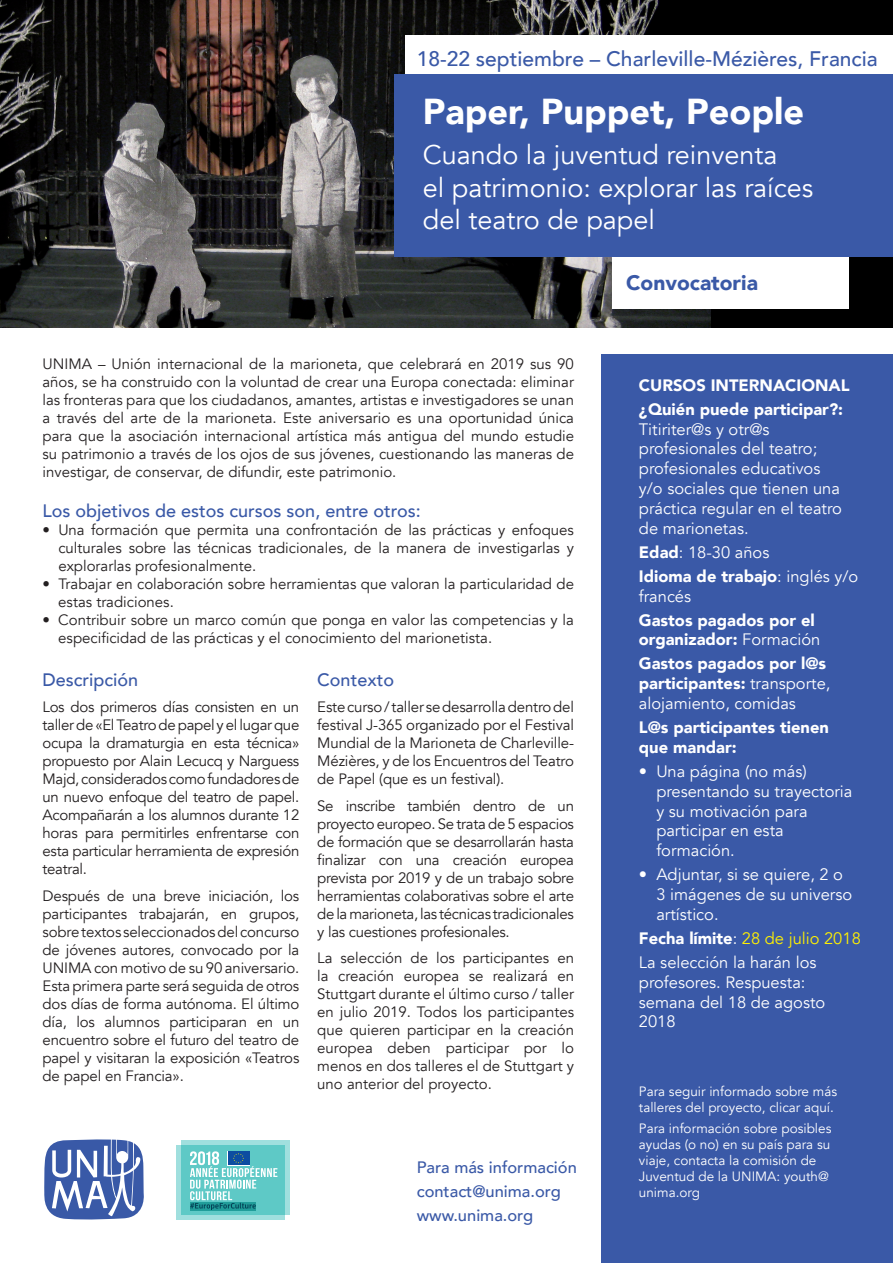
<style>
.page{position:relative;width:893px;height:1263px;background:#fff}
.page>*{position:absolute;margin:0;border:0;box-sizing:border-box;transform-origin:0 0}
.t1{font:900 36px "Avenir";color:#fff}
.t2{font:27px/32.4px "Avenir";color:#fff}
.t3{font:500 21px "Avenir";color:#3a59a7}
.t4{font:900 21px "Avenir";color:#3a59a7}
.t5{font:500 18px "Avenir";color:#3a59a7}
.t6{font:16.5px/19.8px "Avenir";color:#fff}
.t7{font:900 16.5px/19.8px "Avenir";color:#fff}
.t8{font:500 16.5px/24px "Avenir";color:#3a59a7}
.t9{font:15px/18px "Avenir";color:#231f20;text-align:justify}
.t10{font:13.5px/16.2px "Avenir";color:#fff}
.s1{font-weight:900}
.s2{font-weight:400}
.s3{color:#fff101}
</style>
<div class="page">
<div style="left:636px;top:0;width:257px;height:327px;background:#000"></div>
<img style="left:0;top:0;width:711px;height:327px">
<div style="left:612px;top:252px;width:237px;height:57px;background:#fff"></div>
<div style="left:405px;top:35px;width:488px;height:183px;background:#fff"></div>
<div style="left:395px;top:74px;width:498px;height:183px;background:#3a59a7"></div>
<svg style="left:44px;top:1139px;width:100px;height:81px"></svg>
<div style="left:602px;top:354px;width:291px;height:909px;background:#3a59a7"></div>
<div style="left:176px;top:1145px;width:109px;height:74px;background:linear-gradient(to right,#a0dfde,#a0dfde)"></div>
<div style="left:181px;top:1140px;width:109px;height:74px;background:#a0dfde"></div>
<div style="left:181px;top:1145px;width:104px;height:69px;background:#5ec9c6"></div>
<svg style="left:190px;top:1151px;width:87px;height:59px"></svg>
<h3 class="t3" style="left:417px;top:40px;width:462px">18-22 septiembre – Charleville-Mézières, Francia</h3>
<h1 class="t1" style="left:423px;top:80px;width:383px">Paper, Puppet, People</h1>
<h2 class="t2" style="left:423px;top:139px;width:392px">Cuando la juventud reinventa<br>el patrimonio: explorar las raíces del teatro de papel</h2>
<p class="t9" style="left:43px;top:355px;width:533px">UNIMA – Unión internacional de la marioneta, que celebrará en 2019 sus 90 años, se ha construido con la voluntad de crear una Europa conectada: eliminar las fronteras para que los ciudadanos, amantes, artistas e investigadores se unan a través del arte de la marioneta. Este aniversario es una oportunidad única para que la asociación internacional artística más antigua del mundo estudie su patrimonio a través de los ojos de sus jóvenes, cuestionando las maneras de investigar, de conservar, de difundir, este patrimonio.</p>
<p class="t5" style="left:43px;top:495px;width:380px">Los objetivos de estos cursos son, entre otros:</p>
<p class="t9" style="left:58px;top:521px;width:517px;text-indent:-16px">• Una formación que permita una confrontación de las prácticas y enfoques culturales sobre las técnicas tradicionales, de la manera de investigarlas y explorarlas profesionalmente.</p>
<p class="t9" style="left:58px;top:575px;width:517px;text-indent:-16px">• Trabajar en colaboración sobre herramientas que valoran la particularidad de estas tradiciones.</p>
<p class="t9" style="left:58px;top:611px;width:517px;text-indent:-16px">• Contribuir sobre un marco común que ponga en valor las competencias y la especificidad de las prácticas y el conocimiento del marionetista.</p>
<p class="t5" style="left:43px;top:664px;width:97px">Descripción</p>
<p class="t9" style="left:43px;top:698px;width:258px">Los dos primeros días consisten en un tallerde«ElTeatrodepapel yel lugarque ocupa la dramaturgia en esta técnica» propuesto por Alain Lecucq y Narguess Majd, considerados como fundadores de un nuevo enfoque del teatro de papel.<br>Acompañarán a los alumnos durante 12 horas para permitirles enfrentarse con esta particular herramienta de expresión teatral.</p>
<p class="t9" style="left:43px;top:887px;width:258px">Después de una breve iniciación, los participantes trabajarán, en grupos, sobre textos seleccionados del concurso de jóvenes autores, convocado por la UNIMA con motivo de su 90 aniversario.<br>Esta primera parte será seguida de otros dos días de forma autónoma. El último día, los alumnos participaran en un encuentro sobre el futuro del teatro de papel y visitaran la exposición «Teatros de papel en Francia».</p>
<p class="t5" style="left:317px;top:664px;width:78px">Contexto</p>
<p class="t9" style="left:317px;top:698px;width:258px">Este curso / taller se desarrolla dentro del festival J-365 organizado por el Festival Mundial de la Marioneta de Charleville-Mézières, y de los Encuentros del Teatro de Papel (que es un festival).</p>
<p class="t9" style="left:317px;top:797px;width:258px">Se inscribe también dentro de un proyecto europeo. Se trata de 5 espacios de formación que se desarrollarán hasta finalizar con una creación europea prevista por 2019 y de un trabajo sobre herramientas colaborativas sobre el arte de la marioneta, las técnicas tradicionales y las cuestiones profesionales.</p>
<p class="t9" style="left:317px;top:949px;width:258px">La selección de los participantes en la creación europea se realizará en Stuttgart durante el último curso / taller en julio 2019. Todos los participantes que quieren participar en la creación europea deben participar por lo menos en dos talleres el de Stuttgart y uno anterior del proyecto.</p>
<p class="t8" style="left:417px;top:1154px;width:162px">Para más información contact@unima.org www.unima.org</p>
<h3 class="t4" style="left:626px;top:265px;width:133px">Convocatoria</h3>
<p class="t7" style="left:639px;top:373px;width:212px;line-height:24px">CURSOS INTERNACIONAL ¿Quién puede participar?:</p>
<p class="t6" style="left:639px;top:419px;width:205px">Titiriter@s y otr@s profesionales del teatro; profesionales educativos y/o sociales que tienen una práctica regular en el teatro de marionetas.</p>
<p class="t6" style="left:639px;top:540px;width:221px;line-height:24px"><span class="s1">Edad</span>: 18-30 años<br><span class="s1">Idioma de trabajo</span>: inglés y/o</p>
<p class="t6" style="left:639px;top:586px;width:54px">francés</p>
<p class="t7" style="left:639px;top:609px;width:183px">Gastos pagados por el organizador: <span class="s2">Formación</span></p>
<p class="t7" style="left:639px;top:653px;width:193px">Gastos pagados por l@s participantes: <span class="s2">transporte, alojamiento, comidas</span></p>
<p class="t7" style="left:639px;top:717px;width:192px">L@s participantes tienen que mandar:</p>
<p class="t6" style="left:656px;top:762px;width:198px;text-indent:-17px">• Una página (no más) presentando su trayectoria y su motivación para participar en esta formación.</p>
<p class="t6" style="left:656px;top:865px;width:197px;text-indent:-17px">• Adjuntar, si se quiere, 2 o<br>3 imágenes de su universo artístico.</p>
<p class="t6" style="left:639px;top:926px;width:223px;line-height:24px"><span class="s1">Fecha límite</span>: <span class="s3">28 de julio 2018<br></span>La selección la harán los</p>
<p class="t6" style="left:639px;top:972px;width:188px">profesores. Respuesta: semana del 18 de agosto<br>2018</p>
<p class="t10" style="left:639px;top:1083px;width:200px">Para seguir informado sobre más talleres del proyecto, clicar aquí.</p>
<p class="t10" style="left:639px;top:1120px;width:194px">Para información sobre posibles ayudas (o no) en su país para su viaje, contacta la comisión de<br>Juventud de la UNIMA: youth@ unima.org</p>
</div>
